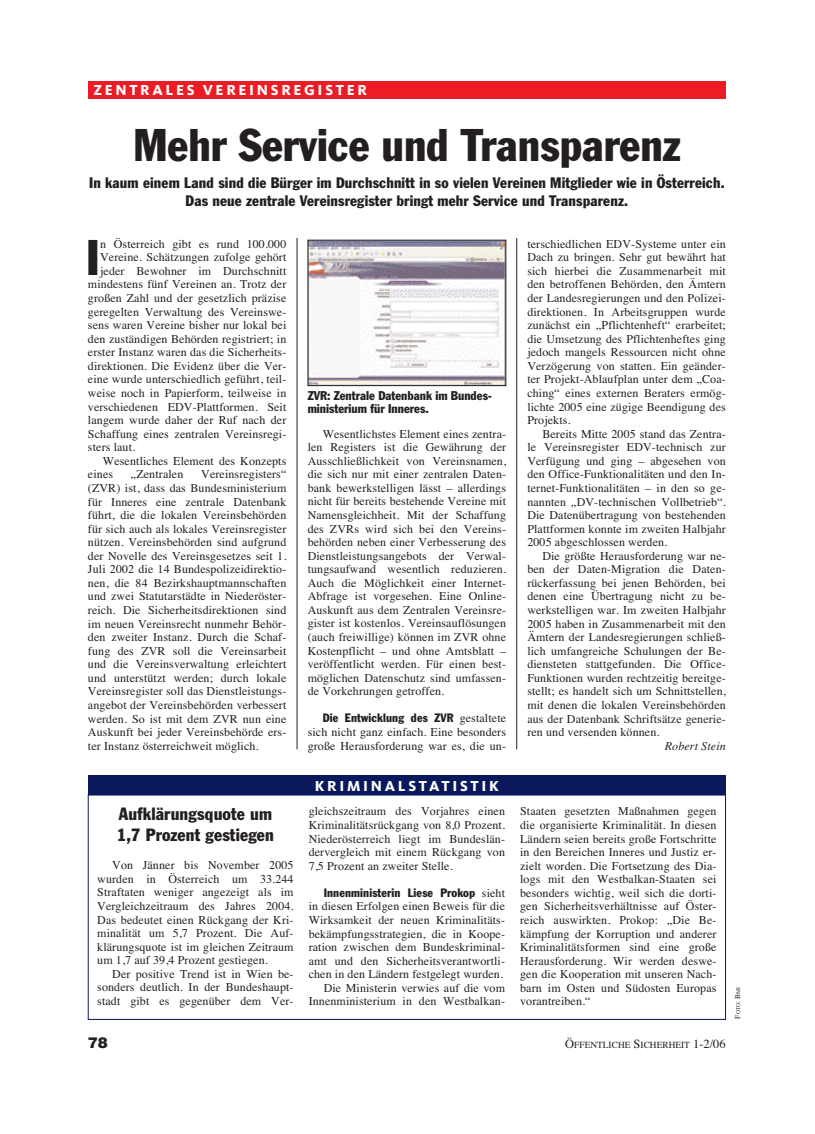
<style>
.page{position:relative;width:815px;height:1134px;background:#fff}
.page>*{position:absolute;margin:0;border:0;box-sizing:border-box;transform-origin:0 0}
.t1{font:condensed 49.25px "Franklin Gothic";color:#231f20}
.t2{font:condensed 45px "Franklin Gothic";color:#231f20}
.t3{font:condensed 17.5px/21px "Franklin Gothic";letter-spacing:.01em;color:#231f20}
.t4{font:condensed 15px/18px "Franklin Gothic";letter-spacing:.01em;color:#231f20;text-align:center}
.t5{font:800 15px "Kievit";letter-spacing:.175em;color:#fff}
.t6{font:900 15px "Helvetica";color:#231f20}
.t7{font:condensed 12.5px/13.1px "Franklin Gothic";color:#231f20}
.t8{font:12px/13.5px "Times";letter-spacing:.01em;color:#231f20;text-align:justify}
.t9{font:condensed 12px "Franklin Gothic";letter-spacing:.01em;color:#231f20}
.t10{font:italic 12px "Times";letter-spacing:.01em;color:#231f20}
.t11{font:9.38px "Times";color:#231f20}
.t12{font:5.62px "Times";color:#231f20}
.s1{font-family:"Times";font-stretch:normal}
.s2{font-size:12.5px}
.s3{font-size:7.5px}
</style>
<div class="page">
<hr style="left:297px;top:129px;width:1px;height:620px;background:#231f20">
<hr style="left:516px;top:129px;width:1px;height:620px;background:#231f20">
<div style="left:88px;top:82px;width:638px;height:17px;background:#ed1c24"></div>
<img style="left:310px;top:242px;width:194px;height:142px">
<div style="left:308px;top:240px;width:198px;height:146px;border:1px solid #231f20"></div>
<div style="left:88px;top:129px;width:638px;height:109px;background:#fff"></div>
<div style="left:88px;top:795px;width:638px;height:225px;border:1px solid #0a185c"></div>
<div style="left:88px;top:775px;width:638px;height:20px;background:#0a185c"></div>
<p class="t5" style="left:93px;top:84px;width:275px">ZENTRALES VEREINSREGISTER</p>
<h2 class="t2" style="left:133px;top:129px;width:548px">Mehr Service und Transparenz</h2>
<p class="t4" style="left:89px;top:175px;width:637px">In kaum einem Land sind die Bürger im Durchschnitt in so vielen Vereinen Mitglieder wie in Österreich.<br>Das neue zentrale Vereinsregister bringt mehr Service und Transparenz.</p>
<h1 class="t1" style="left:86px;top:240px;width:15px">I</h1>
<p class="t8" style="left:100px;top:238px;width:188px">n Österreich gibt es rund 100.000</p>
<p class="t8" style="left:100px;top:252px;width:188px">Vereine. Schätzungen zufolge gehört</p>
<p class="t8" style="left:100px;top:265px;width:188px">jeder Bewohner im Durchschnitt</p>
<p class="t8" style="left:88px;top:279px;width:200px">mindestens fünf Vereinen an. Trotz der</p>
<p class="t8" style="left:88px;top:292px;width:200px">großen Zahl und der gesetzlich präzise</p>
<p class="t8" style="left:88px;top:306px;width:200px">geregelten Verwaltung des Vereinswe-</p>
<p class="t8" style="left:88px;top:320px;width:200px">sens waren Vereine bisher nur lokal bei</p>
<p class="t8" style="left:88px;top:333px;width:200px">den zuständigen Behörden registriert; in</p>
<p class="t8" style="left:88px;top:347px;width:200px">erster Instanz waren das die Sicherheits-</p>
<p class="t8" style="left:88px;top:360px;width:200px">direktionen. Die Evidenz über die Ver-</p>
<p class="t8" style="left:88px;top:374px;width:200px">eine wurde unterschiedlich geführt, teil-</p>
<p class="t8" style="left:88px;top:387px;width:200px">weise noch in Papierform, teilweise in</p>
<p class="t8" style="left:88px;top:401px;width:200px">verschiedenen EDV-Plattformen. Seit</p>
<p class="t8" style="left:88px;top:414px;width:200px">langem wurde daher der Ruf nach der</p>
<p class="t8" style="left:88px;top:428px;width:200px">Schaffung eines zentralen Vereinsregi-</p>
<p class="t8" style="left:88px;top:442px;width:49px">sters laut.</p>
<p class="t8" style="left:103px;top:455px;width:185px">Wesentliches Element des Konzepts</p>
<p class="t8" style="left:88px;top:469px;width:27px">eines</p>
<p class="t8" style="left:131px;top:469px;width:54px">„Zentralen</p>
<p class="t8" style="left:88px;top:469px;width:200px;text-indent:113px">Vereinsregisters“ (ZVR) ist, dass das Bundesministerium für Inneres eine zentrale Datenbank führt, die die lokalen Vereinsbehörden für sich auch als lokales Vereinsregister nützen. Vereinsbehörden sind aufgrund der Novelle des Vereinsgesetzes seit 1.<br>Juli 2002 die 14 Bundespolizeidirektio&shy;nen, die 84 Bezirkshauptmannschaften und zwei Statutarstädte in Niederöster&shy;reich. Die Sicherheitsdirektionen sind im neuen Vereinsrecht nunmehr Behör&shy;den zweiter Instanz. Durch die Schaf&shy;fung des ZVR soll die Vereinsarbeit und die Vereinsverwaltung erleichtert und unterstützt werden; durch lokale Vereinsregister soll das Dienstleistungs&shy;angebot der Vereinsbehörden verbessert werden. So ist mit dem ZVR nun eine Auskunft bei jeder Vereinsbehörde ers&shy;ter Instanz österreichweit möglich.</p>
<p class="t7" style="left:308px;top:390px;width:186px">ZVR: Zentrale Datenbank im Bundes&shy;ministerium für Inneres.</p>
<p class="t8" style="left:308px;top:428px;width:200px;text-indent:15px">Wesentlichstes Element eines zentra&shy;len Registers ist die Gewährung der Ausschließlichkeit von Vereinsnamen, die sich nur mit einer zentralen Daten&shy;bank bewerkstelligen lässt – allerdings nicht für bereits bestehende Vereine mit Namensgleichheit. Mit der Schaffung des ZVRs wird sich bei den Vereins&shy;behörden neben einer Verbesserung des Dienstleistungsangebots der Verwal&shy;tungsaufwand wesentlich reduzieren.<br>Auch die Möglichkeit einer Internet-Abfrage ist vorgesehen. Eine Online-Auskunft aus dem Zentralen Vereinsre&shy;gister ist kostenlos. Vereinsauflösungen (auch freiwillige) können im ZVR ohne Kostenpflicht – und ohne Amtsblatt – veröffentlicht werden. Für einen best&shy;möglichen Datenschutz sind umfassen&shy;de Vorkehrungen getroffen.</p>
<p class="t9" style="left:323px;top:714px;width:185px">Die Entwicklung des ZVR <span class="s1">gestaltete</span></p>
<p class="t8" style="left:308px;top:726px;width:200px">sich nicht ganz einfach. Eine besonders große Herausforderung war es, die un-</p>
<p class="t8" style="left:527px;top:238px;width:200px">terschiedlichen EDV-Systeme unter ein Dach zu bringen. Sehr gut bewährt hat sich hierbei die Zusammenarbeit mit den betroffenen Behörden, den Ämtern der Landesregierungen und den Polizei&shy;direktionen. In Arbeitsgruppen wurde zunächst ein „Pflichtenheft“ erarbeitet; die Umsetzung des Pflichtenheftes ging jedoch mangels Ressourcen nicht ohne Verzögerung von statten. Ein geänder&shy;ter Projekt-Ablaufplan unter dem „Coa&shy;ching“ eines externen Beraters ermög&shy;lichte 2005 eine zügige Beendigung des Projekts.</p>
<p class="t8" style="left:527px;top:428px;width:200px;text-indent:15px">Bereits Mitte 2005 stand das Zentra&shy;le Vereinsregister EDV-technisch zur Verfügung und ging – abgesehen von den Office-Funktionalitäten und den In&shy;ternet-Funktionalitäten – in den so ge&shy;nannten „DV-technischen Vollbetrieb“.<br>Die Datenübertragung von bestehenden Plattformen konnte im zweiten Halbjahr 2005 abgeschlossen werden.</p>
<p class="t8" style="left:527px;top:550px;width:200px;text-indent:15px">Die größte Herausforderung war ne&shy;ben der Daten-Migration die Daten&shy;rückerfassung bei jenen Behörden, bei denen eine Übertragung nicht zu be&shy;werkstelligen war. Im zweiten Halbjahr 2005 haben in Zusammenarbeit mit den Ämtern der Landesregierungen schließ&shy;lich umfangreiche Schulungen der Be&shy;diensteten stattgefunden. Die Office-Funktionen wurden rechtzeitig bereitge&shy;stellt; es handelt sich um Schnittstellen, mit denen die lokalen Vereinsbehörden aus der Datenbank Schriftsätze generie&shy;ren und versenden können.</p>
<p class="t10" style="left:665px;top:741px;width:62px">Robert Stein</p>
<h3 class="t3" style="left:117px;top:804px;width:159px">Aufklärungsquote um<br>1,7 Prozent gestiegen</h3>
<p class="t8" style="left:97px;top:860px;width:198px;text-indent:15px">Von Jänner bis November 2005 wurden in Österreich um 33.244<br>Straftaten weniger angezeigt als im Vergleichzeitraum des Jahres 2004.<br>Das bedeutet einen Rückgang der Kri&shy;minalität um 5,7 Prozent. Die Auf&shy;klärungsquote ist im gleichen Zeitraum um 1,7 auf 39,4 Prozent gestiegen.</p>
<p class="t8" style="left:97px;top:968px;width:198px;text-indent:15px">Der positive Trend ist in Wien be&shy;sonders deutlich. In der Bundeshaupt&shy;stadt gibt es gegenüber dem Ver-</p>
<p class="t5" style="left:315px;top:780px;width:186px">KRIMINALSTATISTIK</p>
<p class="t8" style="left:309px;top:806px;width:198px">gleichszeitraum des Vorjahres einen Kriminalitätsrückgang von 8,0 Prozent.<br>Niederösterreich liegt im Bundeslän&shy;dervergleich mit einem Rückgang von 7,5 Prozent an zweiter Stelle.</p>
<p class="t9" style="left:324px;top:888px;width:183px">Innenministerin Liese Prokop <span class="s1">sieht</span></p>
<p class="t8" style="left:309px;top:901px;width:198px;text-align:right">in diesen Erfolgen einen Beweis für die Wirksamkeit der neuen Kriminalitäts&shy;bekämpfungsstrategien, die in Koope&shy;ration zwischen dem Bundeskriminal&shy;amt und den Sicherheitsverantwortli&shy;chen in den Ländern festgelegt wurden.<br>Die Ministerin verwies auf die vom Innenministerium in den Westbalkan-</p>
<p class="t8" style="left:520px;top:806px;width:198px">Staaten gesetzten Maßnahmen gegen die organisierte Kriminalität. In diesen Ländern seien bereits große Fortschritte in den Bereichen Inneres und Justiz er&shy;zielt worden. Die Fortsetzung des Dia&shy;logs mit den Westbalkan-Staaten sei besonders wichtig, weil sich die dorti&shy;gen Sicherheitsverhältnisse auf Öster&shy;reich auswirkten. Prokop: „Die Be&shy;kämpfung der Korruption und anderer Kriminalitätsformen sind eine große Herausforderung. Wir werden deswe&shy;gen die Kooperation mit unseren Nach&shy;barn im Osten und Südosten Europas vorantreiben.“</p>
<p class="t6" style="left:88px;top:1037px;width:22px">78</p>
<p class="t11" style="left:565px;top:1041px;width:162px"><span class="s2">Ö</span>FFENTLICHE <span class="s2">S</span>ICHERHEIT <span class="s2">1-2/06</span></p>
<p class="t12" style="left:736px;top:1019px;width:33px;rotate:-90deg"><span class="s3">F</span>OTO<span class="s3">: B</span>MI</p>
</div>
